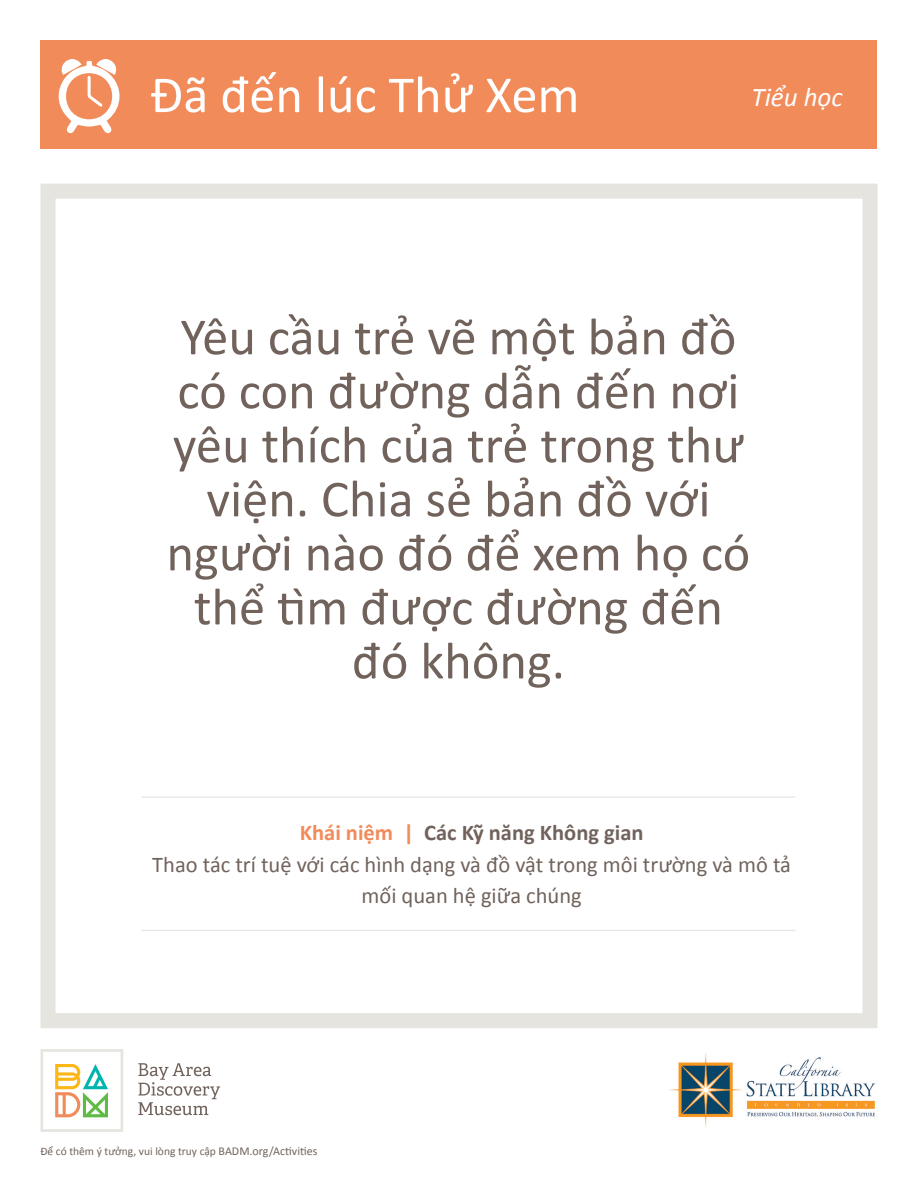
<style>
.page{position:relative;width:918px;height:1188px;background:#fff}
.page>*{position:absolute;margin:0;border:0;box-sizing:border-box;transform-origin:0 0}
.t1{font:52.5px/54px "Calibri";color:#71635c;text-align:center}
.t2{font:52.5px "Calibri";color:#fff}
.t3{font:italic 27px "Calibri";color:#fff}
.t4{font:22.5px/31.5px "Calibri";color:#71635c;text-align:center}
.t5{font:11.55px "Calibri";color:#71635c}
.s1{font-weight:700;color:#f28b5a}
.s2{font-weight:700}
.s3{font-size:12px}
</style>
<div class="page">
<div style="left:40px;top:184px;width:838px;height:844px;border:15px solid #e6e4df"></div>
<div style="left:40px;top:40px;width:838px;height:109px;background:#f28b5a"></div>
<svg style="left:58px;top:59px;width:62px;height:75px"></svg>
<hr style="left:141px;top:796px;width:654px;height:2px;background:#e6e4df">
<hr style="left:141px;top:930px;width:654px;height:1px;background:#e6e4df">
<svg style="left:138px;top:1063px;width:82px;height:52px"></svg>
<svg style="left:40px;top:1049px;width:83px;height:83px"></svg>
<img style="left:669px;top:1053px;width:207px;height:74px">
<p class="t2" style="left:150px;top:58px;width:431px">Đã đến lúc Thử Xem</p>
<p class="t3" style="left:752px;top:78px;width:93px">Tiểu học</p>
<p class="t1" style="left:166px;top:308px;width:585px">Yêu cầu trẻ vẽ một bản đồ có con đường dẫn đến nơi yêu thích của trẻ trong thư viện. Chia sẻ bản đồ với người nào đó để xem họ có thể tìm được đường đến đó không.</p>
<p class="t4" style="left:152px;top:817px;width:640px"><span class="s1">Khái niệm |</span> <span class="s2">Các Kỹ năng Không gian<br></span>Thao tác trí tuệ với các hình dạng và đồ vật trong môi trường và mô tả mối quan hệ giữa chúng</p>
<p class="t5" style="left:40px;top:1143px;width:278px">Để có thêm ý tưởng, vui lòng truy cập <span class="s3">BADM.org/Activities</span></p>
</div>
